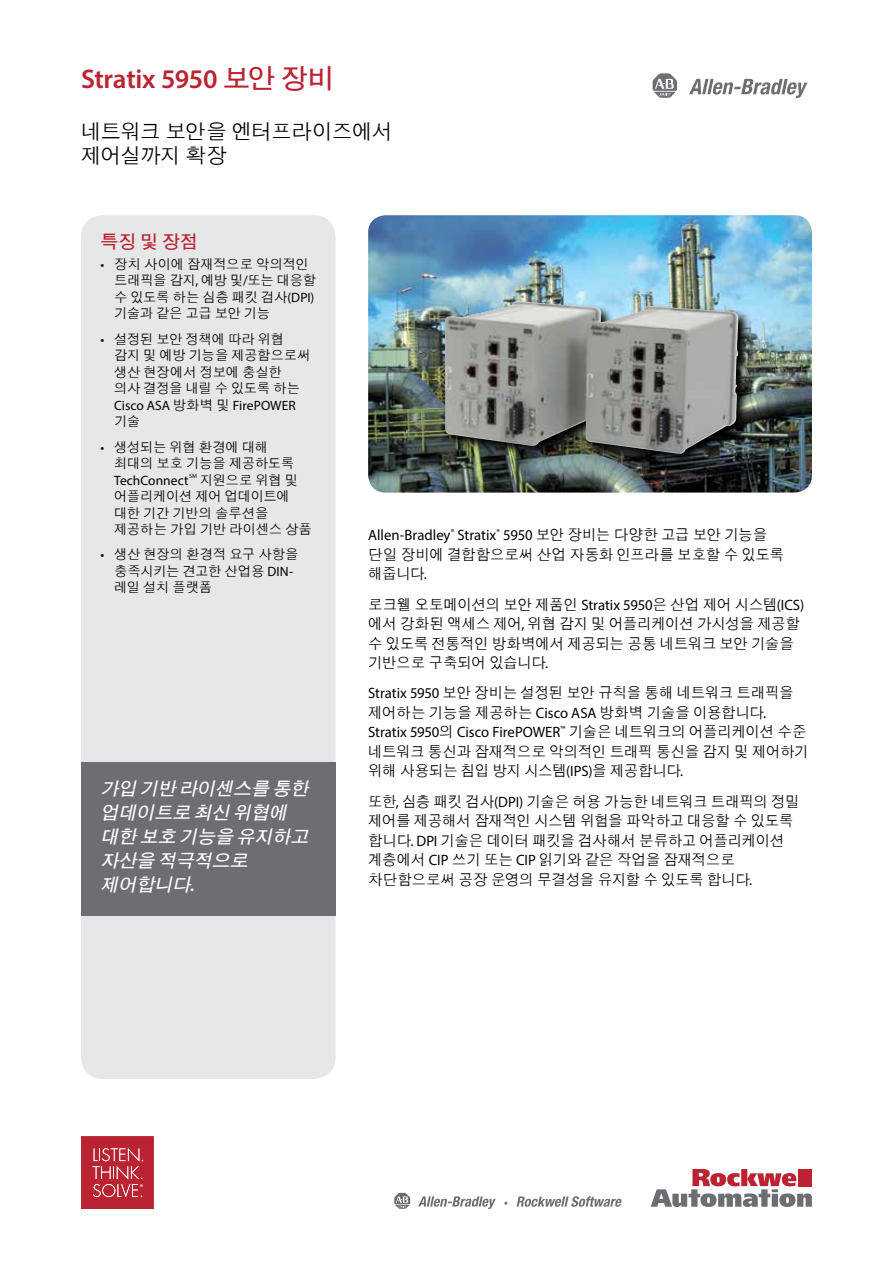
<style>
.page{position:relative;width:893px;height:1263px;background:#fff}
.page>*{position:absolute;margin:0;border:0;box-sizing:border-box;transform-origin:0 0}
.t1{font:600 27px "Myriad Pro";letter-spacing:-.015em;color:#bb2332}
.t2{font:500 21px/24px "HY Go Thic";letter-spacing:-.055em;color:#000}
.t3{font:italic 700 18px/24px "HY Go Thic";color:#fff}
.t4{font:700 18px "HY Go Thic";letter-spacing:.11em;color:#bb2332}
.t5{font:500 15px/19.5px "HY Go Thic";letter-spacing:-.045em;color:#000}
.t6{font:15px "Myriad Pro";letter-spacing:-.005em;color:#000}
.t7{font:500 13.5px/16.5px "HY Go Thic";letter-spacing:-.04em;color:#000}
.t8{font:13.5px "Myriad Pro";color:#000}
.t9{font:6.15px "Myriad Pro";color:#000}
.s1{font-family:"HY Go Thic";font-weight:700}
.s2{font-family:"Myriad Pro";font-weight:400}
.s3{font-family:"HY Go Thic";font-weight:500}
.s4{font-family:"Myriad Pro";font-weight:600}
</style>
<div class="page">
<svg style="left:81px;top:1136px;width:73px;height:73px;background:#c03744"></svg>
<div style="left:81px;top:215px;width:255px;height:864px;background:#e6e7e8;border-radius:22px"></div>
<svg style="left:394px;top:1193px;width:16px;height:16px"></svg>
<svg style="left:418px;top:1196px;width:78px;height:13px"></svg>
<svg style="left:517px;top:1196px;width:105px;height:11px"></svg>
<svg style="left:651px;top:1169px;width:161px;height:38px"></svg>
<div style="left:798px;top:1169px;width:6px;height:17px;background:#bb2332"></div>
<div style="left:806px;top:1169px;width:6px;height:17px;background:#bb2332"></div>
<img style="left:368px;top:215px;width:444px;height:277px">
<img style="left:442px;top:298px;width:309px;height:169px">
<img style="left:462px;top:301px;width:55px;height:16px">
<svg style="left:653px;top:73px;width:24px;height:25px"></svg>
<svg style="left:689px;top:79px;width:118px;height:19px"></svg>
<div style="left:81px;top:762px;width:255px;height:153px;background:#6d6e71"></div>
<h1 class="t1" style="left:81px;top:62px;width:255px">Stratix 5950 <span class="s1">보안 장비</span></h1>
<h2 class="t2" style="left:81px;top:119px;width:314px">네트워크 보안을 엔터프라이즈에서 제어실까지 확장</h2>
<p class="t4" style="left:101px;top:233px;width:99px">특징및장점</p>
<p class="t7" style="left:114px;top:256px;width:204px;text-indent:-13px"><span class="s2">•</span> 장치 사이에 잠재적으로 악의적인 트래픽을 감지<span class="s2">,</span> 예방 및<span class="s2">/</span>또는 대응할 수 있도록 하는 심층 패킷 검사<span class="s2">(DPI) </span>기술과 같은 고급 보안 기능</p>
<p class="t7" style="left:114px;top:331px;width:198px;text-indent:-14px"><span class="s2">•</span> 설정된 보안 정책에 따라 위협 감지 및 예방 기능을 제공함으로써 생산 현장에서 정보에 충실한 의사 결정을 내릴 수 있도록 하는</p>
<p class="t8" style="left:114px;top:397px;width:183px">Cisco ASA <span class="s3">방화벽 및</span> FirePOWER</p>
<p class="t7" style="left:114px;top:413px;width:28px">기술</p>
<p class="t7" style="left:114px;top:439px;width:182px;text-indent:-13px"><span class="s2">•</span> 생성되는 위협 환경에 대해 최대의 보호 기능을 제공하도록</p>
<p class="t8" style="left:114px;top:472px;width:76px">TechConnect</p>
<p class="t9" style="left:189px;top:472px;width:9px">SM</p>
<p class="t7" style="left:114px;top:472px;width:200px;text-indent:86px">지원으로 위협 및 어플리케이션 제어 업데이트에 대한 기간 기반의 솔루션을 제공하는 가입 기반 라이센스 상품</p>
<p class="t7" style="left:114px;top:546px;width:186px;text-indent:-13px"><span class="s2">•</span> 생산 현장의 환경적 요구 사항을 충족시키는 견고한 산업용 <span class="s2">DIN-</span>레일 설치 플랫폼</p>
<p class="t3" style="left:101px;top:777px;width:213px">가입 기반 라이센스를 통한 업데이트로 최신 위협에 대한 보호 기능을 유지하고 자산을 적극적으로 제어합니다<span class="s4">.</span></p>
<p class="t6" style="left:368px;top:526px;width:401px">Allen-Bradley<sup>®</sup> Stratix<sup>®</sup> 5950 <span class="s3">보안 장비는 다양한 고급 보안 기능을</span></p>
<p class="t5" style="left:368px;top:545px;width:417px">단일 장비에 결합함으로써 산업 자동화 인프라를 보호할 수 있도록 해줍니다<span class="s2">.</span></p>
<p class="t5" style="left:368px;top:594px;width:438px">로크웰 오토메이션의 보안 제품인 <span class="s2">Stratix 5950</span>은 산업 제어 시스템<span class="s2">(ICS) </span>에서 강화된 액세스 제어<span class="s2">,</span> 위협 감지 및 어플리케이션 가시성을 제공할 수 있도록 전통적인 방화벽에서 제공되는 공통 네트워크 보안 기술을 기반으로 구축되어 있습니다<span class="s2">.</span></p>
<p class="t5" style="left:368px;top:683px;width:427px"><span class="s2">Stratix 5950</span> 보안 장비는 설정된 보안 규칙을 통해 네트워크 트래픽을 제어하는 기능을 제공하는 <span class="s2">Cisco ASA</span> 방화벽 기술을 이용합니다<span class="s2">.</span></p>
<p class="t6" style="left:368px;top:723px;width:440px">Stratix 5950<span class="s3">의</span> Cisco FirePOWER<sup>™</sup> <span class="s3">기술은 네트워크의 어플리케이션 수준</span></p>
<p class="t5" style="left:368px;top:742px;width:442px">네트워크 통신과 잠재적으로 악의적인 트래픽 통신을 감지 및 제어하기 위해 사용되는 침입 방지 시스템<span class="s2">(IPS)</span>을 제공합니다<span class="s2">.</span></p>
<p class="t5" style="left:368px;top:792px;width:433px">또한<span class="s2">,</span> 심층 패킷 검사<span class="s2">(DPI)</span> 기술은 허용 가능한 네트워크 트래픽의 정밀 제어를 제공해서 잠재적인 시스템 위험을 파악하고 대응할 수 있도록 합니다<span class="s2">. DPI</span> 기술은 데이터 패킷을 검사해서 분류하고 어플리케이션 계층에서 <span class="s2">CIP</span> 쓰기 또는 <span class="s2">CIP</span> 읽기와 같은 작업을 잠재적으로 차단함으로써 공장 운영의 무결성을 유지할 수 있도록 합니다<span class="s2">.</span></p>
</div>
